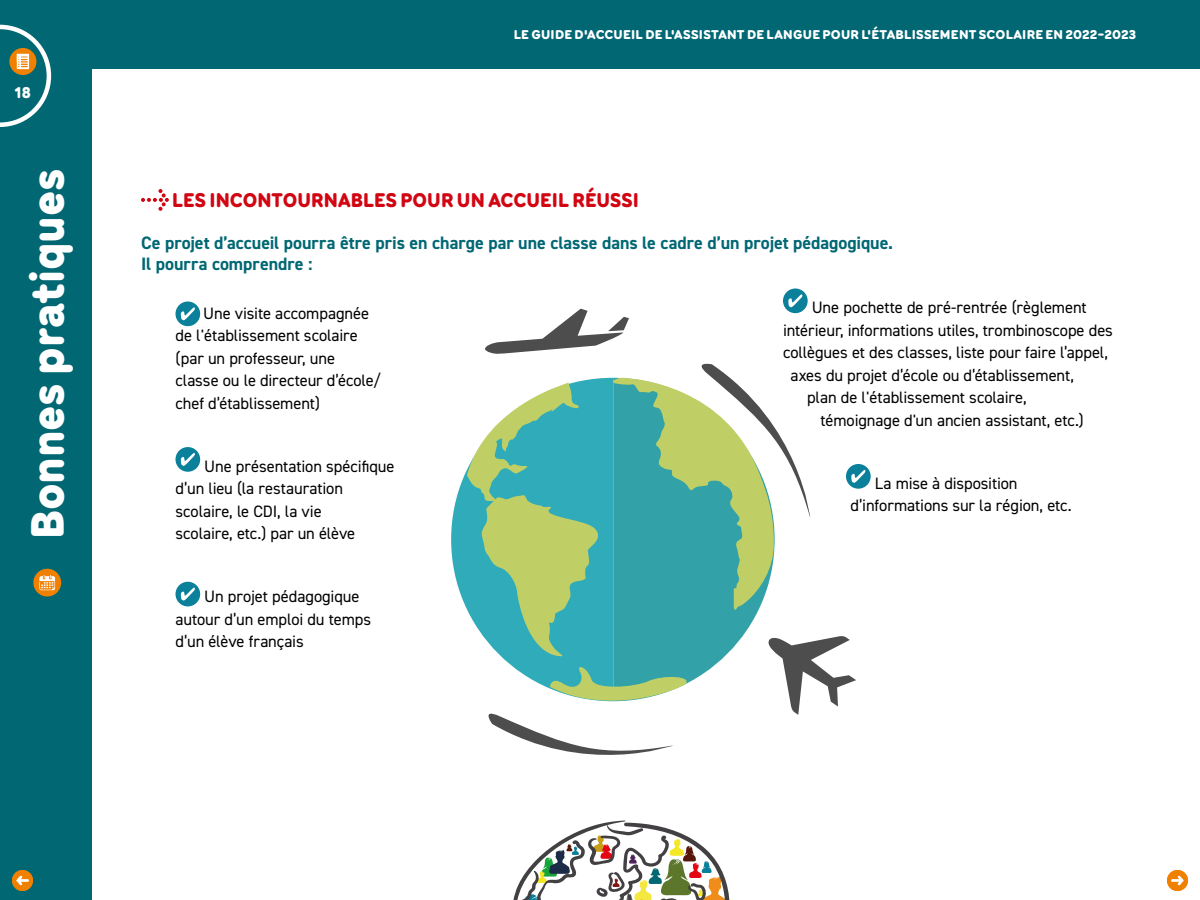
<style>
.page{position:relative;width:1200px;height:900px;background:#fff}
.page>*{position:absolute;margin:0;border:0;box-sizing:border-box;transform-origin:0 0}
.ttr1{font:900 49.5px "Menco";letter-spacing:-.005em;color:#fff}
.ttr2{font:900 21px "Menco";letter-spacing:.005em;color:#d20613}
.ttr1_questions_bleu{font:700 18px/21px "DIN2014";color:#006773}
.txt_courant{font:16.5px/22.5px "DIN2014";letter-spacing:-.005em;color:#000}
.txt_courant-2{font:900 16.5px "Menco";color:#fff}
.t1{font:700 15px "Menco";letter-spacing:.005em;color:#fff;scale:1.06 1}
.ttr2-2{font:900 13.5px "Menco";letter-spacing:.02em;color:#fff;scale:1.06 1}
</style>
<div class="page">
<div style="left:0;top:0;width:92px;height:900px;background:#006773"></div>
<div style="left:0;top:0;width:1200px;height:69px;background:#006773"></div>
<svg style="left:0;top:25px;width:51px;height:102px"></svg>
<svg style="left:513px;top:820px;width:217px;height:80px"></svg>
<svg style="left:141px;top:189px;width:28px;height:22px"></svg>
<svg style="left:451px;top:378px;width:162px;height:285px;fill:#30abba"></svg>
<svg style="left:613px;top:615px;width:143px;height:65px;fill:#33a1a8"></svg>
<svg style="left:465px;top:383px;width:137px;height:274px;background:#77c0a4"></svg>
<svg style="left:485px;top:309px;width:144px;height:45px"></svg>
<svg style="left:768px;top:636px;width:88px;height:79px"></svg>
<svg style="left:611px;top:363px;width:199px;height:252px"></svg>
<svg style="left:488px;top:663px;width:206px;height:92px"></svg>
<div style="left:176px;top:302px;width:24px;height:24px;background:#0a809b;border-radius:50%"></div>
<svg style="left:181px;top:307px;width:14px;height:13px"></svg>
<div style="left:176px;top:447px;width:24px;height:25px;background:#0a809b;border-radius:50%"></div>
<svg style="left:181px;top:453px;width:14px;height:13px"></svg>
<div style="left:176px;top:582px;width:24px;height:24px;background:#0a809b;border-radius:50%"></div>
<svg style="left:181px;top:588px;width:14px;height:13px"></svg>
<div style="left:783px;top:288px;width:25px;height:25px;background:#0a809b;border-radius:50%"></div>
<svg style="left:788px;top:294px;width:14px;height:13px"></svg>
<div style="left:846px;top:464px;width:25px;height:25px;background:#0a809b;border-radius:50%"></div>
<svg style="left:851px;top:470px;width:14px;height:13px"></svg>
<div style="left:1167px;top:870px;width:21px;height:21px;background:#f08000;border-radius:50%"></div>
<svg style="left:1171px;top:876px;width:13px;height:9px"></svg>
<div style="left:12px;top:870px;width:21px;height:21px;background:#f08000;border-radius:50%"></div>
<svg style="left:16px;top:876px;width:13px;height:9px"></svg>
<div style="left:33px;top:569px;width:28px;height:28px;background:#f08000;border-radius:50%"></div>
<svg style="left:39px;top:575px;width:16px;height:15px"></svg>
<p class="txt_courant-2" style="left:15px;top:81px;width:17px">18</p>
<p class="ttr1" style="left:10px;top:539px;width:372px;rotate:-90deg">Bonnes pratiques</p>
<p class="t1" style="left:472px;top:22px;width:631px">LE GUIDE D'ACCUEIL DE L'ASSISTANT DE LANGUE POUR L'ÉTABLISSEMENT SCOLAIRE EN 2023-2024</p>
<p class="ttr2-2" style="left:514px;top:24px;width:589px">LE GUIDE D'ACCUEIL DE L'ASSISTANT DE LANGUE POUR L'ÉTABLISSEMENT SCOLAIRE EN 2022-2023</p>
<p class="ttr2" style="left:172px;top:184px;width:468px">LES INCONTOURNABLES POUR UN ACCUEIL RÉUSSI</p>
<p class="ttr1_questions_bleu" style="left:141px;top:232px;width:754px">Ce projet d’accueil pourra être pris en charge par une classe dans le cadre d’un projet pédagogique.<br>Il pourra comprendre :</p>
<p class="txt_courant" style="left:176px;top:302px;width:207px;text-indent:28px">Une visite accompagnée de l'établissement scolaire (par un professeur, une classe ou le directeur d’école/ chef d’établissement)</p>
<p class="txt_courant" style="left:812px;top:296px;width:276px">Une pochette de pré-rentrée (règlement</p>
<p class="txt_courant" style="left:783px;top:318px;width:332px">intérieur, informations utiles, trombinoscope des</p>
<p class="txt_courant" style="left:783px;top:341px;width:326px">collègues et des classes, liste pour faire l’appel,</p>
<p class="txt_courant" style="left:790px;top:363px;width:285px">axes du projet d’école ou d’établissement,</p>
<p class="txt_courant" style="left:807px;top:386px;width:221px">plan de l'établissement scolaire,</p>
<p class="txt_courant" style="left:820px;top:408px;width:265px">témoignage d'un ancien assistant, etc.)</p>
<p class="txt_courant" style="left:176px;top:455px;width:221px;text-indent:29px">Une présentation spécifique d’un lieu (la restauration scolaire, le CDI, la vie<br>scolaire, etc.) par un élève</p>
<p class="txt_courant" style="left:176px;top:585px;width:197px;text-indent:29px">Un projet pédagogique autour d’un emploi du temps d’un élève français</p>
<p class="txt_courant" style="left:850px;top:471px;width:223px;text-indent:24px">La mise à disposition d’informations sur la région, etc.</p>
</div>
